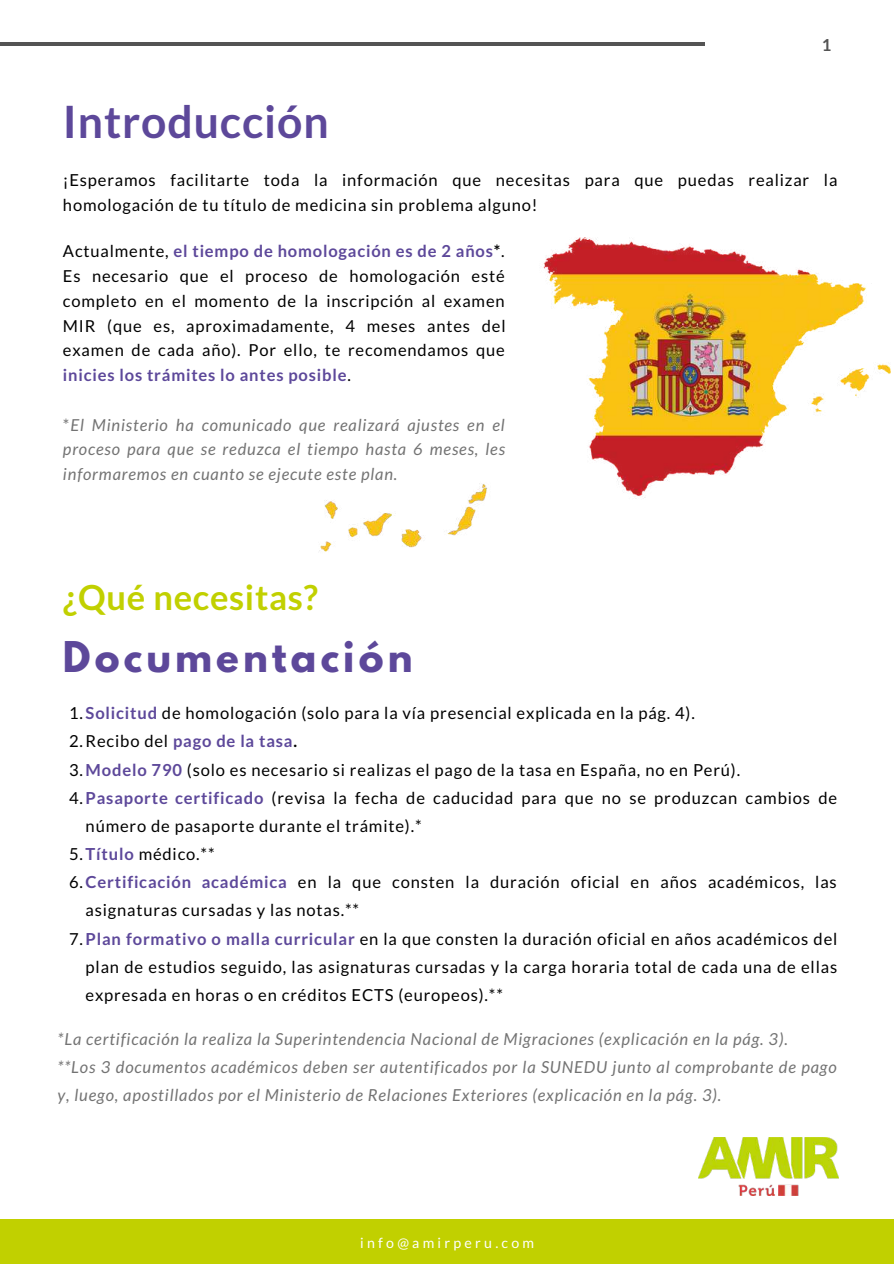
<style>
.page{position:relative;width:894px;height:1264px;background:#fff}
.page>*{position:absolute;margin:0;border:0;box-sizing:border-box;transform-origin:0 0}
.t1{font:700 44.55px "Lato";letter-spacing:.02em;color:#5d489a}
.t2{font:700 37.5px "League Spartan";letter-spacing:.11em;color:#5d489a}
.t3{font:700 34.5px "Lato";letter-spacing:.02em;color:#c1d000}
.t4{font:16.5px/24.8px "Lato";letter-spacing:.05em;color:#000}
.t5{font:italic 16.5px/28.2px "Lato";letter-spacing:.05em;color:#737373}
.t6{font:700 16.5px "Lato";letter-spacing:.05em;color:#5d489a}
.t7{font:700 16.5px "Lato";color:#545454}
.t8{font:14.1px "Lato";letter-spacing:.23em;color:#fff}
.s1{font-weight:700;color:#5d489a}
.s2{font-weight:700}
.s3{font-style:normal}
.s4{font-weight:400;color:#000}
.s5{color:#000}
</style>
<div class="page">
<div style="left:0;top:1219px;width:893px;height:44px;background:#c1d000"></div>
<hr style="left:0;top:42px;width:704px;height:3px;background:#545454">
<img style="left:698px;top:1137px;width:140px;height:58px">
<img style="left:319px;top:238px;width:571px;height:314px">
<div style="left:812px;top:221px;width:77px;height:49px;background:#fff"></div>
<div style="left:871px;top:261px;width:22px;height:49px;background:#fff"></div>
<div style="left:851px;top:250px;width:42px;height:33px;background:#fff"></div>
<h1 class="t1" style="left:63px;top:94px;width:267px">Introducción</h1>
<p class="t7" style="left:821px;top:35px;width:11px">1</p>
<p class="t4" style="left:63px;top:167px;width:775px">¡Esperamos facilitarte toda la información que necesitas para que puedas realizar la homologación de tu título de medicina sin problema alguno!</p>
<p class="t4" style="left:63px;top:238px;width:444px;text-align:justify">Actualmente, <span class="s1">el tiempo de homologación es de 2 años</span><span class="s2">*</span>.<br>Es necesario que el proceso de homologación esté completo en el momento de la inscripción al examen MIR (que es, aproximadamente, 4 meses antes del examen de cada año). Por ello, te recomendamos que <span class="s1">inicies los trámites lo antes posible</span>.</p>
<p class="t5" style="left:63px;top:412px;width:443px;line-height:24.8px;text-align:justify"><span class="s3">*</span>El Ministerio ha comunicado que realizará ajustes en el proceso para que se reduzca el tiempo hasta 6 meses, les informaremos en cuanto se ejecute este plan.</p>
<h3 class="t3" style="left:63px;top:576px;width:256px">¿Qué necesitas?</h3>
<h2 class="t2" style="left:63px;top:638px;width:351px">Documentación</h2>
<p class="t4" style="left:69px;top:700px;width:627px">1.<span class="s1">Solicitud</span> de homologación (solo para la vía presencial explicada en la pág. 4).</p>
<p class="t6" style="left:69px;top:731px;width:229px"><span class="s4">2.Recibo del</span> pago de la tasa<span class="s5">.</span></p>
<p class="t4" style="left:69px;top:756px;width:672px">3.<span class="s1">Modelo 790</span> (solo es necesario si realizas el pago de la tasa en España, no en Perú).</p>
<p class="t4" style="left:69px;top:785px;width:769px">4.<span class="s1">Pasaporte certificado</span> (revisa la fecha de caducidad para que no se produzcan cambios de</p>
<p class="t4" style="left:86px;top:813px;width:337px">número de pasaporte durante el trámite).*</p>
<p class="t4" style="left:69px;top:841px;width:147px">5.<span class="s1">Título</span> médico.**</p>
<p class="t4" style="left:69px;top:869px;width:768px">6.<span class="s1">Certificación académica</span> en la que consten la duración oficial en años académicos, las</p>
<p class="t4" style="left:86px;top:897px;width:275px">asignaturas cursadas y las notas.**</p>
<p class="t4" style="left:69px;top:925px;width:769px">7.<span class="s1">Plan formativo o malla curricular</span> en la que consten la duración oficial en años académicos del</p>
<p class="t4" style="left:86px;top:953px;width:752px">plan de estudios seguido, las asignaturas cursadas y la carga horaria total de cada una de ellas</p>
<p class="t4" style="left:86px;top:982px;width:419px">expresada en horas o en créditos ECTS (europeos).**</p>
<p class="t5" style="left:57px;top:1024px;width:780px">*La certificación la realiza la Superintendencia Nacional de Migraciones (explicación en la pág. 3).<br>**Los 3 documentos académicos deben ser autentificados por la SUNEDU junto al comprobante de pago y, luego, apostillados por el Ministerio de Relaciones Exteriores (explicación en la pág. 3).</p>
<p class="t8" style="left:360px;top:1233px;width:175px">info@amirperu.com</p>
</div>
